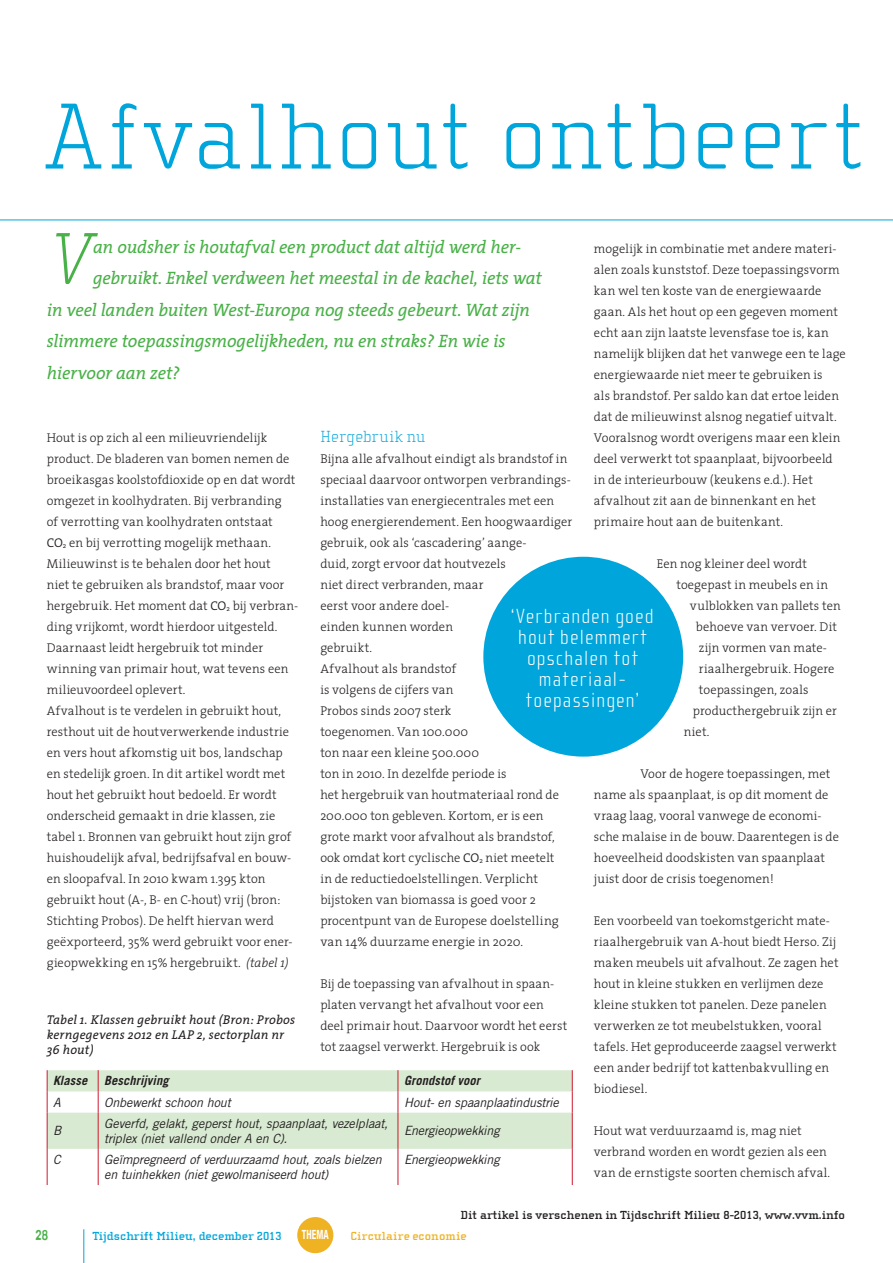
<style>
.page{position:relative;width:893px;height:1263px;background:#fff}
.page>*{position:absolute;margin:0;border:0;box-sizing:border-box;transform-origin:0 0}
.t1{font:100 96px "Cholla Slab";letter-spacing:.025em;color:#00a6db}
.t2{font:italic 100 75.3px "Cholla Slab";color:#48b147;scale:.9 1}
.t3{font:100 21px/21px "Cholla Sans";letter-spacing:.055em;color:#fff;text-align:center}
.t4{font:italic 18px "The Serif";letter-spacing:-.015em;color:#48b147}
.t5{font:100 16.5px "Cholla Slab";letter-spacing:.025em;color:#00a6db}
.t6{font:100 13.5px "Washout";color:#48b147}
.t7{font:300 12.75px/21px "The Serif";letter-spacing:.01em;color:#231f20}
.t8{font:italic 12.75px/15px "Trade Gothic LT Std";letter-spacing:-.01em;color:#231f20}
.t9{font:italic 12.75px/15px "The Serif";letter-spacing:.01em;color:#231f20}
.t10{font:italic 700 12.75px "Trade Gothic LT Std";letter-spacing:.01em;color:#231f20}
.t11{font:700 condensed 12.75px "Helvetica Neue LT";letter-spacing:.005em;color:#fff;scale:.74 1}
.t12{font:700 12px "Cholla Slab";color:#231f20}
.t13{font:700 12px "Cholla Slab";color:#00a6db}
.t14{font:700 12px "Cholla Slab";letter-spacing:.02em;color:#efb222}
.s1{font-style:inherit}
.s2{font-style:italic}
</style>
<div class="page">
<hr style="left:83px;top:1229px;width:1px;height:34px;background:#00a6db">
<div style="left:297px;top:1217px;width:36px;height:36px;background:#efb222;border-radius:50%"></div>
<hr style="left:0;top:220px;width:893px;height:1px;background:#00a6db">
<svg style="left:47px;top:1070px;width:526px;height:79px"></svg>
<hr style="left:47px;top:1112px;width:1px;height:37px;background:#ce192c">
<hr style="left:98px;top:1112px;width:1px;height:37px;background:#ce192c">
<hr style="left:398px;top:1112px;width:1px;height:37px;background:#ce192c">
<hr style="left:572px;top:1112px;width:1px;height:37px;background:#ce192c">
<hr style="left:47px;top:1149px;width:1px;height:36px;background:#ce192c">
<hr style="left:98px;top:1149px;width:1px;height:36px;background:#ce192c">
<hr style="left:398px;top:1149px;width:1px;height:36px;background:#ce192c">
<hr style="left:572px;top:1149px;width:1px;height:36px;background:#ce192c">
<div style="left:483px;top:557px;width:200px;height:200px;background:#00a6db;border-radius:50%"></div>
<h1 class="t1" style="left:47px;top:103px;width:820px">Afvalhout ontbeert</h1>
<h2 class="t2" style="left:49px;top:233px;width:43px">V</h2>
<h3 class="t4" style="left:93px;top:239px;width:430px">an oudsher is houtafval een product dat altijd werd her-</h3>
<h3 class="t4" style="left:93px;top:270px;width:450px">gebruikt. Enkel verdween het meestal in de kachel, iets wat</h3>
<h3 class="t4" style="left:47px;top:302px;width:485px">in veel landen buiten West-Europa nog steeds gebeurt. Wat zijn</h3>
<h3 class="t4" style="left:47px;top:333px;width:460px">slimmere toepassingsmogelijkheden, nu en straks? En wie is</h3>
<h3 class="t4" style="left:47px;top:365px;width:135px">hiervoor aan zet?</h3>
<p class="t7" style="left:594px;top:239px;width:253px">mogelijk in combinatie met andere materi&shy;alen zoals kunststof. Deze toepassingsvorm kan wel ten koste van de energiewaarde gaan. Als het hout op een gegeven moment echt aan zijn laatste levensfase toe is, kan namelijk blijken dat het vanwege een te lage energiewaarde niet meer te gebruiken is<br>als brandstof. Per saldo kan dat ertoe leiden dat de milieuwinst alsnog negatief uitvalt.<br>Vooralsnog wordt overigens maar een klein deel verwerkt tot spaanplaat, bijvoorbeeld in de interieurbouw (keukens e.d.). Het afvalhout zit aan de binnenkant en het primaire hout aan de buitenkant.</p>
<p class="t7" style="left:657px;top:554px;width:152px">Een nog kleiner deel wordt</p>
<p class="t7" style="left:676px;top:575px;width:153px">toegepast in meubels en in</p>
<p class="t7" style="left:690px;top:596px;width:152px">vulblokken van pallets ten</p>
<p class="t7" style="left:696px;top:617px;width:143px">behoeve van vervoer. Dit</p>
<p class="t7" style="left:699px;top:638px;width:130px">zijn vormen van mate-</p>
<p class="t7" style="left:699px;top:659px;width:137px">riaalhergebruik. Hogere</p>
<p class="t7" style="left:699px;top:680px;width:111px">toepassingen, zoals</p>
<p class="t7" style="left:693px;top:701px;width:146px">producthergebruik zijn er</p>
<p class="t7" style="left:684px;top:722px;width:27px">niet.</p>
<p class="t7" style="left:594px;top:764px;width:247px;text-indent:46px">Voor de hogere toepassingen, met name als spaanplaat, is op dit moment de vraag laag, vooral vanwege de economi&shy;sche malaise in de bouw. Daarentegen is de hoeveelheid doodskisten van spaanplaat juist door de crisis toegenomen!</p>
<p class="t7" style="left:594px;top:911px;width:246px">Een voorbeeld van toekomstgericht mate&shy;riaalhergebruik van A-hout biedt Herso. Zij maken meubels uit afvalhout. Ze zagen het hout in kleine stukken en verlijmen deze kleine stukken tot panelen. Deze panelen verwerken ze tot meubelstukken, vooral tafels. Het geproduceerde zaagsel verwerkt een ander bedrijf tot kattenbakvulling en biodiesel.</p>
<p class="t7" style="left:594px;top:1121px;width:238px">Hout wat verduurzaamd is, mag niet verbrand worden en wordt gezien als een van de ernstigste soorten chemisch afval.</p>
<p class="t7" style="left:47px;top:428px;width:253px">Hout is op zich al een milieuvriendelijk product. De bladeren van bomen nemen de broeikasgas koolstofdioxide op en dat wordt omgezet in koolhydraten. Bij verbranding<br>of verrotting van koolhydraten ontstaat<br><span class="s1">CO</span><sub>2</sub> en bij verrotting mogelijk methaan.<br>Milieuwinst is te behalen door het hout<br>niet te gebruiken als brandstof, maar voor hergebruik. Het moment dat <span class="s1">CO</span><sub>2</sub> bij verbran&shy;ding vrijkomt, wordt hierdoor uitgesteld.<br>Daarnaast leidt hergebruik tot minder winning van primair hout, wat tevens een milieuvoordeel oplevert.<br>Afvalhout is te verdelen in gebruikt hout, resthout uit de houtverwerkende industrie en vers hout afkomstig uit bos, landschap en stedelijk groen. In dit artikel wordt met hout het gebruikt hout bedoeld. Er wordt onderscheid gemaakt in drie klassen, zie tabel 1. Bronnen van gebruikt hout zijn grof huishoudelijk afval, bedrijfsafval en bouw&shy;en sloopafval. In 2010 kwam 1.395 kton gebruikt hout (A-, B- en C-hout) vrij (bron:<br>Stichting Probos). De helft hiervan werd geëxporteerd, 35% werd gebruikt voor ener&shy;gieopwekking en 15% hergebruikt. <span class="s2">(tabel 1)</span></p>
<p class="t5" style="left:320px;top:430px;width:107px">Hergebruik nu</p>
<p class="t7" style="left:320px;top:449px;width:253px">Bijna alle afvalhout eindigt als brandstof in speciaal daarvoor ontworpen verbrandings&shy;installaties van energiecentrales met een hoog energierendement. Een hoogwaardiger gebruik, ook als ‘cascadering’ aange-<br>duid, zorgt ervoor dat houtvezels<br>niet direct verbranden, maar<br>eerst voor andere doel-<br>einden kunnen worden<br>gebruikt.<br>Afvalhout als brandstof<br>is volgens de cijfers van<br>Probos sinds 2007 sterk<br>toegenomen. Van 100.000<br>ton naar een kleine 500.000<br>ton in 2010. In dezelfde periode is<br>het hergebruik van houtmateriaal rond de 200.000 ton gebleven. Kortom, er is een grote markt voor afvalhout als brandstof, ook omdat kort cyclische <span class="s1">CO</span><sub>2</sub> niet meetelt<br>in de reductiedoelstellingen. Verplicht bijstoken van biomassa is goed voor 2 procentpunt van de Europese doelstelling van 14% duurzame energie in 2020.</p>
<p class="t7" style="left:320px;top:974px;width:248px">Bij de toepassing van afvalhout in spaan&shy;platen vervangt het afvalhout voor een deel primair hout. Daarvoor wordt het eerst tot zaagsel verwerkt. Hergebruik is ook</p>
<h3 class="t3" style="left:511px;top:607px;width:144px">‘Verbranden goed hout belemmert opschalen tot materiaal&shy;toepassingen’</h3>
<p class="t9" style="left:47px;top:1013px;width:250px">Tabel 1. Klassen gebruikt hout (Bron: Probos kerngegevens 2012 en LAP 2, sectorplan nr<br>36 hout)</p>
<p class="t10" style="left:53px;top:1076px;width:36px">Klasse</p>
<p class="t10" style="left:104px;top:1076px;width:66px">Beschrijving</p>
<p class="t10" style="left:404px;top:1076px;width:77px">Grondstof voor</p>
<p class="t8" style="left:53px;top:1096px;width:9px">A</p>
<p class="t8" style="left:104px;top:1096px;width:128px">Onbewerkt schoon hout</p>
<p class="t8" style="left:404px;top:1096px;width:156px">Hout- en spaanplaatindustrie</p>
<p class="t8" style="left:53px;top:1124px;width:10px">B</p>
<p class="t8" style="left:104px;top:1117px;width:285px">Geverfd, gelakt, geperst hout, spaanplaat, vezelplaat, triplex (niet vallend onder A en C).</p>
<p class="t8" style="left:404px;top:1124px;width:97px">Energieopwekking</p>
<p class="t8" style="left:53px;top:1153px;width:9px">C</p>
<p class="t8" style="left:104px;top:1153px;width:279px">Geïmpregneerd of verduurzaamd hout, zoals bielzen en tuinhekken (niet gewolmaniseerd hout)</p>
<p class="t8" style="left:404px;top:1153px;width:97px">Energieopwekking</p>
<p class="t12" style="left:461px;top:1210px;width:386px">Dit artikel is verschenen in Tijdschrift Milieu 8-2013, www.vvm.info</p>
<p class="t6" style="left:35px;top:1229px;width:15px">28</p>
<p class="t13" style="left:93px;top:1231px;width:191px">Tijdschrift Milieu, december 2013</p>
<p class="t11" style="left:302px;top:1230px;width:38px">THEMA</p>
<p class="t14" style="left:350px;top:1231px;width:118px">Circulaire economie</p>
</div>
